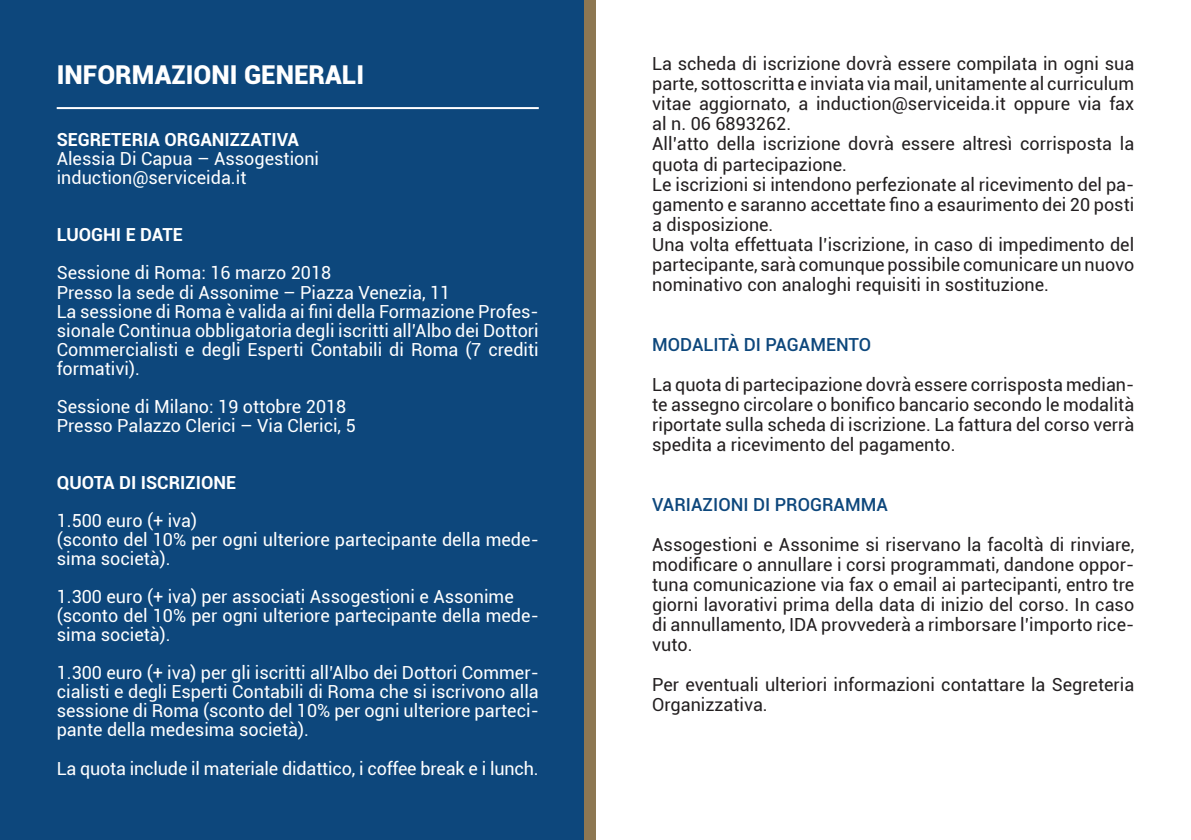
<style>
.page{position:relative;width:1191px;height:840px;background:#fff}
.page>*{position:absolute;margin:0;border:0;box-sizing:border-box;transform-origin:0 0}
.t1{font:900 26px "Roboto";color:#fff}
.t2{font:18px/20px "Roboto";color:#231f20}
.t3{font:18px/19px "Roboto";color:#fff}
.t4{font:700 18px "Roboto";color:#fff}
.t5{font:500 18px "Roboto";color:#0d477c}
</style>
<div class="page">
<div style="left:0;top:0;width:590px;height:839px;background:#0d477c"></div>
<hr style="left:57px;top:107px;width:482px;height:2px;background:#fff">
<div style="left:584px;top:0;width:11px;height:839px;background:#8d7752"></div>
<h1 class="t1" style="left:57px;top:56px;width:309px">INFORMAZIONI GENERALI</h1>
<p class="t4" style="left:57px;top:127px;width:244px">SEGRETERIA ORGANIZZATIVA</p>
<p class="t3" style="left:57px;top:149px;width:264px">Alessia Di Capua – Assogestioni induction@serviceida.it</p>
<p class="t4" style="left:57px;top:222px;width:128px">LUOGHI E DATE</p>
<p class="t3" style="left:57px;top:263px;width:483px">Sessione di Roma: 16 marzo 2018<br>Presso la sede di Assonime – Piazza Venezia, 11<br>La sessione di Roma è valida ai fini della Formazione Profes&shy;sionale Continua obbligatoria degli iscritti all’Albo dei Dottori Commercialisti e degli Esperti Contabili di Roma (7 crediti formativi).</p>
<p class="t3" style="left:57px;top:396px;width:300px">Sessione di Milano: 19 ottobre 2018<br>Presso Palazzo Clerici – Via Clerici, 5</p>
<p class="t4" style="left:57px;top:469px;width:181px">QUOTA DI ISCRIZIONE</p>
<p class="t3" style="left:57px;top:510px;width:483px">1.500 euro (+ iva)<br>(sconto del 10% per ogni ulteriore partecipante della mede&shy;sima società).</p>
<p class="t3" style="left:57px;top:586px;width:483px">1.300 euro (+ iva) per associati Assogestioni e Assonime (sconto del 10% per ogni ulteriore partecipante della mede&shy;sima società).</p>
<p class="t3" style="left:57px;top:662px;width:483px;text-align:justify">1.300 euro (+ iva) per gli iscritti all’Albo dei Dottori Commer&shy;cialisti e degli Esperti Contabili di Roma che si iscrivono alla sessione di Roma (sconto del 10% per ogni ulteriore parteci&shy;pante della medesima società).</p>
<p class="t3" style="left:57px;top:758px;width:483px">La quota include il materiale didattico, i coffee break e i lunch.</p>
<p class="t2" style="left:652px;top:53px;width:483px">La scheda di iscrizione dovrà essere compilata in ogni sua parte, sottoscritta e inviata via mail, unitamente al curriculum vitae aggiornato, a induction@serviceida.it oppure via fax al n. 06 6893262.<br>All’atto della iscrizione dovrà essere altresì corrisposta la quota di partecipazione.<br>Le iscrizioni si intendono perfezionate al ricevimento del pa&shy;gamento e saranno accettate fino a esaurimento dei 20 posti a disposizione.<br>Una volta effettuata l’iscrizione, in caso di impedimento del partecipante, sarà comunque possibile comunicare un nuovo nominativo con analoghi requisiti in sostituzione.</p>
<p class="t5" style="left:652px;top:331px;width:220px">MODALITÀ DI PAGAMENTO</p>
<p class="t2" style="left:652px;top:373px;width:483px;text-align:justify">La quota di partecipazione dovrà essere corrisposta median&shy;te assegno circolare o bonifico bancario secondo le modalità riportate sulla scheda di iscrizione. La fattura del corso verrà spedita a ricevimento del pagamento.</p>
<p class="t5" style="left:652px;top:491px;width:237px">VARIAZIONI DI PROGRAMMA</p>
<p class="t2" style="left:652px;top:533px;width:483px;text-align:justify">Assogestioni e Assonime si riservano la facoltà di rinviare, modificare o annullare i corsi programmati, dandone oppor&shy;tuna comunicazione via fax o email ai partecipanti, entro tre giorni lavorativi prima della data di inizio del corso. In caso di annullamento, IDA provvederà a rimborsare l’importo rice&shy;vuto.</p>
<p class="t2" style="left:652px;top:673px;width:483px">Per eventuali ulteriori informazioni contattare la Segreteria<br>Organizzativa.</p>
</div>
